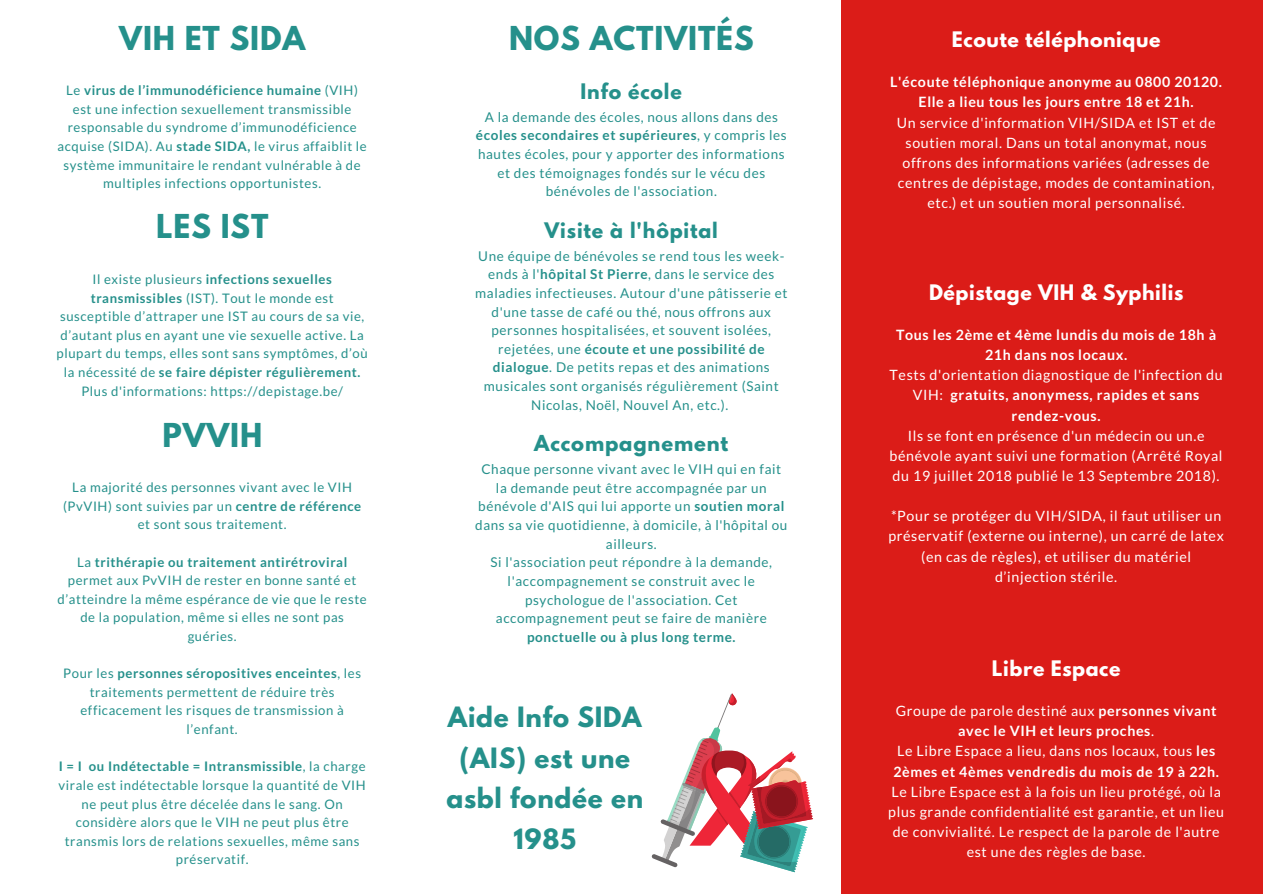
<style>
.page{position:relative;width:1263px;height:894px;background:#fff}
.page>*{position:absolute;margin:0;border:0;box-sizing:border-box;transform-origin:0 0}
.t1{font:700 29.1px "League Spartan";letter-spacing:.03em;color:#25908b}
.t2{font:700 24.75px/40.5px "League Spartan";letter-spacing:.03em;color:#25908b;text-align:center}
.t3{font:700 19.5px "League Spartan";letter-spacing:.045em;color:#25908b}
.t4{font:700 18.9px "League Spartan";letter-spacing:.03em;color:#fff}
.t5{font:700 18.9px "League Spartan";letter-spacing:.045em;color:#25908b}
.t6{font:14.25px/20.1px "Lato";letter-spacing:.045em;color:#fff;text-align:center}
.t7{font:700 14.25px/20.1px "Lato";letter-spacing:.045em;color:#fff;text-align:center}
.t8{font:13.5px/18.6px "Lato";letter-spacing:.045em;color:#25908b;text-align:center}
.t9{font:13.2px/18.6px "Lato";letter-spacing:.045em;color:#25908b;text-align:center}
.s1{font-weight:700}
.s2{font-weight:400}
</style>
<div class="page">
<div style="left:841px;top:0;width:422px;height:893px;background:#db1c18"></div>
<svg style="left:651px;top:693px;width:162px;height:178px"></svg>
<p class="t1" style="left:119px;top:23px;width:187px">VIH ET SIDA</p>
<p class="t9" style="left:58px;top:81px;width:311px">Le <span class="s1">virus de l’immunodéficience humaine</span> (VIH) est une infection sexuellement transmissible responsable du syndrome d’immunodéficience acquise (SIDA). Au <span class="s1">stade SIDA,</span> le virus affaiblit le système immunitaire le rendant vulnérable à de multiples infections opportunistes.</p>
<p class="t1" style="left:156px;top:212px;width:114px">LES IST</p>
<p class="t9" style="left:57px;top:269px;width:313px">Il existe plusieurs <span class="s1">infections sexuelles transmissibles</span> (IST). Tout le monde est susceptible d’attraper une IST au cours de sa vie, d’autant plus en ayant une vie sexuelle active. La plupart du temps, elles sont sans symptômes, d’où la nécessité de <span class="s1">se faire dépister régulièrement.</span></p>
<p class="t9" style="left:81px;top:381px;width:263px">Plus d'informations: https://depistage.be/</p>
<p class="t1" style="left:162px;top:420px;width:101px">PVVIH</p>
<p class="t9" style="left:63px;top:477px;width:300px">La majorité des personnes vivant avec le VIH (PvVIH) sont suivies par un <span class="s1">centre de référence </span>et sont sous traitement.</p>
<p class="t9" style="left:58px;top:552px;width:311px">La <span class="s1">trithérapie ou traitement antirétroviral </span>permet aux PvVIH de rester en bonne santé et d’atteindre la même espérance de vie que le reste de la population, même si elles ne sont pas guéries.</p>
<p class="t9" style="left:63px;top:663px;width:299px">Pour les <span class="s1">personnes séropositives enceintes</span>, les traitements permettent de réduire très efficacement les risques de transmission à l’enfant.</p>
<p class="t9" style="left:59px;top:756px;width:309px"><span class="s1">I = I ou Indétectable = Intransmissible</span>, la charge virale est indétectable lorsque la quantité de VIH ne peut plus être décelée dans le sang. On considère alors que le VIH ne peut plus être transmis lors de relations sexuelles, même sans préservatif.</p>
<p class="t1" style="left:509px;top:23px;width:246px">NOS ACTIVITÉS</p>
<p class="t5" style="left:581px;top:82px;width:103px">Info école</p>
<p class="t8" style="left:476px;top:107px;width:312px">A la demande des écoles, nous allons dans des <span class="s1">écoles secondaires et supérieures</span>, y compris les hautes écoles, pour y apporter des informations et des témoignages fondés sur le vécu des bénévoles de l'association.</p>
<p class="t5" style="left:545px;top:221px;width:175px">Visite à l'hôpital</p>
<p class="t8" style="left:475px;top:246px;width:314px">Une équipe de bénévoles se rend tous les week&shy;ends à l'<span class="s1">hôpital St Pierre</span>, dans le service des maladies infectieuses. Autour d'une pâtisserie et d'une tasse de café ou thé, nous offrons aux personnes hospitalisées, et souvent isolées, rejetées, une <span class="s1">écoute et une possibilité de dialogue</span>. De petits repas et des animations musicales sont organisés régulièrement (Saint Nicolas, Noël, Nouvel An, etc.).</p>
<p class="t3" style="left:534px;top:433px;width:195px">Accompagnement</p>
<p class="t8" style="left:475px;top:459px;width:314px">Chaque personne vivant avec le VIH qui en fait la demande peut être accompagnée par un bénévole d'AIS qui lui apporte un <span class="s1">soutien moral </span>dans sa vie quotidienne, à domicile, à l'hôpital ou ailleurs.</p>
<p class="t8" style="left:490px;top:552px;width:283px">Si l'association peut répondre à la demande, l'accompagnement se construit avec le psychologue de l'association. Cet accompagnement peut se faire de manière <span class="s1">ponctuelle ou à plus long terme.</span></p>
<p class="t2" style="left:446px;top:700px;width:198px">Aide Info SIDA (AIS) est une asbl fondée en<br>1985</p>
<p class="t4" style="left:952px;top:30px;width:210px">Ecoute téléphonique</p>
<p class="t7" style="left:890px;top:72px;width:333px">L'écoute téléphonique anonyme au 0800 20120.</p>
<p class="t7" style="left:918px;top:92px;width:277px">Elle a lieu tous les jours entre 18 et 21h.</p>
<p class="t6" style="left:897px;top:112px;width:320px">Un service d'information VIH/SIDA et IST et de soutien moral. Dans un total anonymat, nous offrons des informations variées (adresses de centres de dépistage, modes de contamination, etc.) et un soutien moral personnalisé.</p>
<p class="t4" style="left:929px;top:283px;width:256px">Dépistage VIH &amp; Syphilis</p>
<p class="t7" style="left:896px;top:324px;width:321px">Tous les 2ème et 4ème lundis du mois de 18h à<br>21h dans nos locaux.</p>
<p class="t6" style="left:890px;top:364px;width:335px">Tests d'orientation diagnostique de l'infection du<br>VIH: <span class="s1">gratuits, anonymess, rapides et sans rendez-vous.</span></p>
<p class="t6" style="left:890px;top:425px;width:334px">Ils se font en présence d'un médecin ou un.e bénévole ayant suivi une formation (Arrêté Royal du 19 juillet 2018 publié le 13 Septembre 2018).</p>
<p class="t6" style="left:888px;top:505px;width:337px">*Pour se protéger du VIH/SIDA, il faut utiliser un préservatif (externe ou interne), un carré de latex (en cas de règles), et utiliser du matériel d’injection stérile.</p>
<p class="t4" style="left:992px;top:658px;width:130px">Libre Espace</p>
<p class="t7" style="left:896px;top:700px;width:322px"><span class="s2">Groupe de parole destiné aux</span> personnes vivant avec le VIH et leurs proches<span class="s2">.</span></p>
<p class="t7" style="left:893px;top:740px;width:327px;text-align:left"><span class="s2">Le Libre Espace a lieu, dans nos locaux, tous</span> les<br>2èmes et 4èmes vendredis du mois de 19 à 22h.</p>
<p class="t6" style="left:888px;top:780px;width:337px">Le Libre Espace est à la fois un lieu protégé, où la plus grande confidentialité est garantie, et un lieu de convivialité. Le respect de la parole de l'autre est une des règles de base.</p>
</div>
